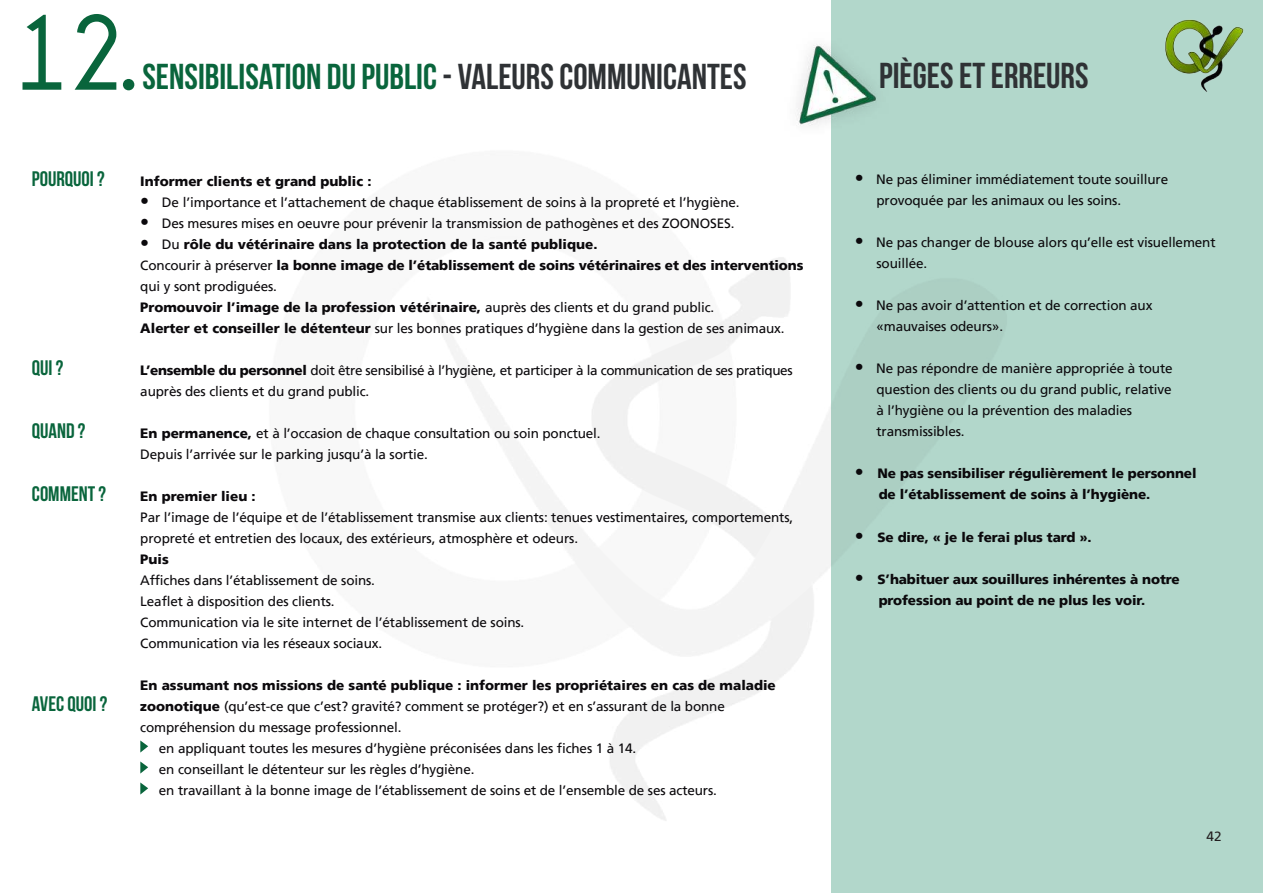
<style>
.page{position:relative;width:1263px;height:893px;background:#fff}
.page>*{position:absolute;margin:0;border:0;box-sizing:border-box;transform-origin:0 0}
.t1{font:700 108px "Champagne&Limousines";color:#09653c}
.t2{font:36px "Bebas Neue";color:#09653c}
.t3{font:36px "Bebas Neue";color:#2f3235}
.t4{font:21px "Bebas Neue";color:#09653c}
.t5{font:13.5px/21px "Frutiger LT";letter-spacing:-.01em;color:#0b090c}
.t6{font:900 13.5px/21px "Frutiger LT";letter-spacing:-.01em;color:#0b090c}
.t7{font:13.5px "Frutiger LT";color:#231f20}
.s1{color:#2f3235}
.s2{font-size:18px}
.s3{font-weight:400;font-size:18px}
.s4{font-weight:400}
.s5{font-weight:900}
</style>
<div class="page">
<div style="left:831px;top:0;width:432px;height:893px;background:#b2d7cb"></div>
<svg style="left:140px;top:740px;width:8px;height:13px"></svg>
<svg style="left:140px;top:761px;width:8px;height:13px"></svg>
<svg style="left:140px;top:782px;width:8px;height:13px"></svg>
<img style="left:790px;top:40px;width:91px;height:91px">
<img style="left:1164px;top:19px;width:80px;height:73px">
<h1 class="t1" style="left:13px;top:-7px;width:126px">12.</h1>
<h2 class="t2" style="left:142px;top:57px;width:606px">SENSIBILISATION DU PUBLIC <span class="s1">- VALEURS COMMUNICANTES</span></h2>
<h2 class="t3" style="left:879px;top:56px;width:211px">PIÈGES ET ERREURS</h2>
<h3 class="t4" style="left:32px;top:167px;width:74px">POURQUOI ?</h3>
<h3 class="t4" style="left:32px;top:356px;width:33px">QUI ?</h3>
<h3 class="t4" style="left:32px;top:419px;width:55px">QUAND ?</h3>
<h3 class="t4" style="left:32px;top:482px;width:76px">COMMENT ?</h3>
<h3 class="t4" style="left:32px;top:692px;width:77px">AVEC QUOI ?</h3>
<p class="t6" style="left:140px;top:170px;width:233px">Informer clients et grand public :</p>
<p class="t5" style="left:140px;top:191px;width:601px"><span class="s2">•</span> De l’importance et l’attachement de chaque établissement de soins à la propreté et l’hygiène.</p>
<p class="t5" style="left:140px;top:212px;width:596px"><span class="s2">•</span> Des mesures mises en oeuvre pour prévenir la transmission de pathogènes et des ZOONOSES.</p>
<p class="t6" style="left:140px;top:233px;width:665px"><span class="s3">•</span> <span class="s4">Du</span> rôle du vétérinaire dans la protection de la santé publique.<br><span class="s4">Concourir à préserver</span> la bonne image de l’établissement de soins vétérinaires et des interventions <span class="s4">qui y sont prodiguées.<br></span>Promouvoir l’image de la profession vétérinaire, <span class="s4">auprès des clients et du grand public.<br></span>Alerter et conseiller le détenteur <span class="s4">sur les bonnes pratiques d’hygiène dans la gestion de ses animaux.</span></p>
<p class="t5" style="left:140px;top:359px;width:654px"><span class="s5">L’ensemble du personnel</span> doit être sensibilisé à l’hygiène, et participer à la communication de ses pratiques auprès des clients et du grand public.</p>
<p class="t5" style="left:140px;top:422px;width:462px"><span class="s5">En permanence,</span> et à l’occasion de chaque consultation ou soin ponctuel.<br>Depuis l’arrivée sur le parking jusqu’à la sortie.</p>
<p class="t6" style="left:140px;top:485px;width:117px">En premier lieu :</p>
<p class="t5" style="left:140px;top:506px;width:654px">Par l’image de l’équipe et de l’établissement transmise aux clients: tenues vestimentaires, comportements, propreté et entretien des locaux, des extérieurs, atmosphère et odeurs.</p>
<p class="t6" style="left:140px;top:548px;width:30px">Puis</p>
<p class="t5" style="left:140px;top:569px;width:386px">Affiches dans l’établissement de soins.<br>Leaflet à disposition des clients.<br>Communication via le site internet de l’établissement de soins.<br>Communication via les réseaux sociaux.</p>
<p class="t6" style="left:140px;top:674px;width:637px">En assumant nos missions de santé publique : informer les propriétaires en cas de maladie</p>
<p class="t5" style="left:140px;top:695px;width:586px"><span class="s5">zoonotique</span> (qu’est-ce que c’est? gravité? comment se protéger?) et en s’assurant de la bonne</p>
<p class="t5" style="left:140px;top:716px;width:263px">compréhension du message professionnel.</p>
<p class="t5" style="left:159px;top:737px;width:479px">en appliquant toutes les mesures d’hygiène préconisées dans les fiches 1 à 14.</p>
<p class="t5" style="left:159px;top:758px;width:317px">en conseillant le détenteur sur les règles d’hygiène.</p>
<p class="t5" style="left:159px;top:779px;width:559px">en travaillant à la bonne image de l’établissement de soins et de l’ensemble de ses acteurs.</p>
<p class="t5" style="left:876px;top:169px;width:293px;text-indent:-22px"><span class="s2">•</span> Ne pas éliminer immédiatement toute souillure provoquée par les animaux ou les soins.</p>
<p class="t5" style="left:876px;top:232px;width:341px;text-indent:-22px"><span class="s2">•</span> Ne pas changer de blouse alors qu’elle est visuellement souillée.</p>
<p class="t5" style="left:876px;top:295px;width:277px;text-indent:-22px"><span class="s2">•</span> Ne pas avoir d’attention et de correction aux «mauvaises odeurs».</p>
<p class="t5" style="left:876px;top:358px;width:298px;text-indent:-22px"><span class="s2">•</span> Ne pas répondre de manière appropriée à toute question des clients ou du grand public, relative à l’hygiène ou la prévention des maladies transmissibles.</p>
<p class="t6" style="left:879px;top:463px;width:319px;text-indent:-24px"><span class="s2">•</span> Ne pas sensibiliser régulièrement le personnel de l’établissement de soins à l’hygiène.</p>
<p class="t6" style="left:855px;top:526px;width:238px"><span class="s2">•</span> Se dire, « je le ferai plus tard ».</p>
<p class="t6" style="left:879px;top:568px;width:302px;text-indent:-24px"><span class="s2">•</span> S’habituer aux souillures inhérentes à notre profession au point de ne plus les voir.</p>
<p class="t7" style="left:1206px;top:828px;width:17px">42</p>
</div>
